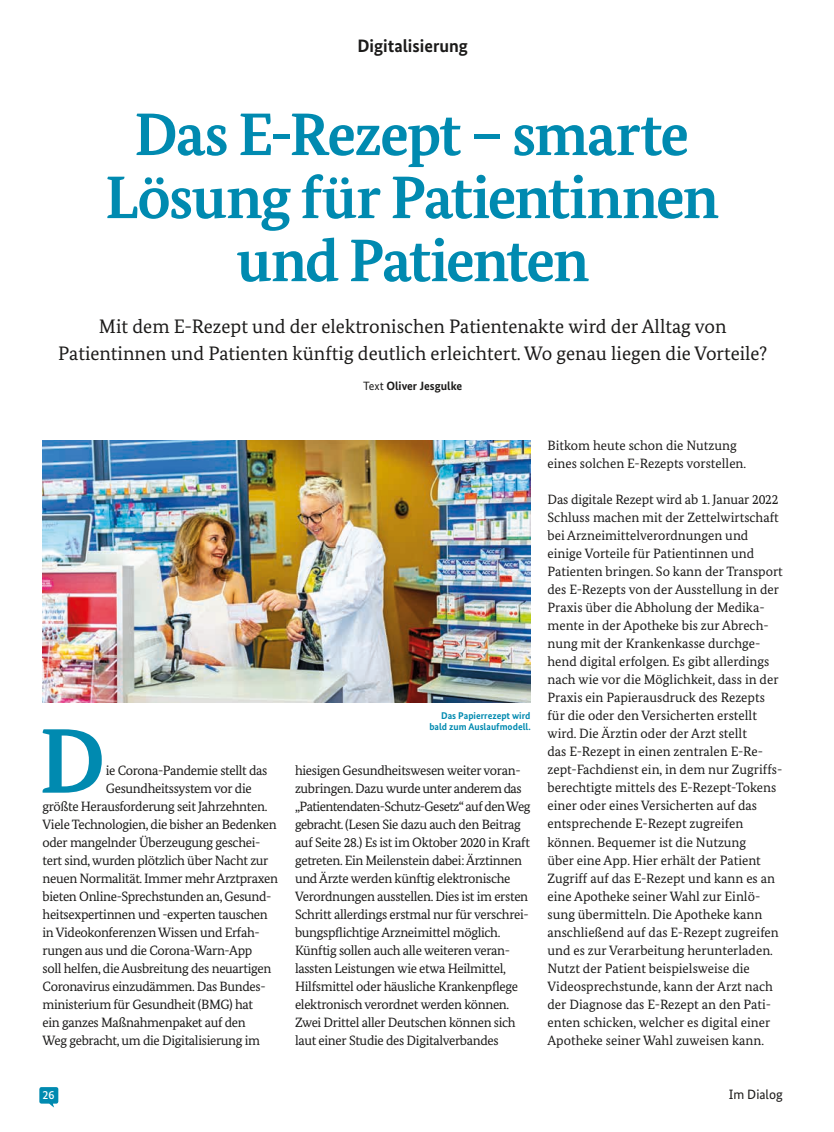
<style>
.page{position:relative;width:834px;height:1132px;background:#fff}
.page>*{position:absolute;margin:0;border:0;box-sizing:border-box;transform-origin:0 0}
.t1{font:700 91.8px "Bundes Serif";color:#008ab0}
.t2{font:700 60px/63px "Bundes Serif";letter-spacing:-.03em;color:#008ab0;text-align:center}
.t3{font:19.5px/27px "Bundes Serif";color:#1b1a19;text-align:center}
.t4{font:700 18px "Bundes Sans";color:#1b1a19}
.t5{font:13.5px/18px "Bundes Serif";letter-spacing:-.025em;color:#1b1a19}
.t6{font:13.5px/18px "Bundes Serif";color:#1b1a19}
.t7{font:13.5px "Bundes Sans";color:#1b1a19}
.t8{font:700 12px "Bundes Sans";color:#1b1a19}
.t9{font:500 12px "Bundes Sans";color:#fff}
.t10{font:700 9.75px/11.7px "Bundes Sans";color:#008ab0;text-align:right}
.s1{font-weight:400}
</style>
<div class="page">
<img style="left:43px;top:440px;width:487px;height:262px">
<svg style="left:39px;top:1087px;width:19px;height:20px"></svg>
<h2 class="t4" style="left:357px;top:35px;width:112px">Digitalisierung</h2>
<h2 class="t2" style="left:105px;top:102px;width:615px">Das E-Rezept – smarte<br>Lösung für Patientinnen und Patienten</h2>
<p class="t3" style="left:58px;top:312px;width:710px">Mit dem E-Rezept und der elektronischen Patientenakte wird der Alltag von<br>Patientinnen und Patienten künftig deutlich erleichtert. Wo genau liegen die Vorteile?</p>
<p class="t8" style="left:363px;top:378px;width:101px"><span class="s1">Text</span> Oliver Jesgulke</p>
<p class="t6" style="left:547px;top:436px;width:200px">Bitkom heute schon die Nutzung eines solchen E-Rezepts vorstellen.</p>
<p class="t6" style="left:547px;top:490px;width:237px">Das digitale Rezept wird ab 1. Januar 2022<br>Schluss machen mit der Zettelwirtschaft bei Arzneimittelverordnungen und einige Vorteile für Patientinnen und Patienten bringen. So kann der Transport des E-Rezepts von der Ausstellung in der</p>
<p class="t1" style="left:39px;top:705px;width:68px">D</p>
<p class="t5" style="left:106px;top:760px;width:163px">ie Corona-Pandemie stellt das</p>
<p class="t5" style="left:106px;top:778px;width:147px">Gesundheitssystem vor die</p>
<p class="t5" style="left:43px;top:796px;width:226px">größte Herausforderung seit Jahrzehnten.</p>
<p class="t5" style="left:43px;top:814px;width:236px">Viele Technologien, die bisher an Bedenken</p>
<p class="t5" style="left:43px;top:850px;width:237px">tert sind, wurden plötzlich über Nacht zur neuen Normalität. Immer mehr Arztpraxen</p>
<p class="t5" style="left:43px;top:904px;width:227px">heitsexpertinnen und -experten tauschen</p>
<p class="t5" style="left:43px;top:940px;width:230px">rungen aus und die Corona-Warn-App soll helfen, die Ausbreitung des neuartigen</p>
<p class="t5" style="left:43px;top:994px;width:219px">ministerium für Gesundheit (BMG) hat ein ganzes Maßnahmenpaket auf den<br>Weg gebracht, um die Digitalisierung im</p>
<p class="t5" style="left:43px;top:832px;width:219px">oder mangelnder Überzeugung geschei-</p>
<p class="t5" style="left:43px;top:886px;width:230px">bieten Online-Sprechstunden an, Gesund-</p>
<p class="t5" style="left:43px;top:922px;width:219px">in Videokonferenzen Wissen und Erfah-</p>
<p class="t5" style="left:43px;top:976px;width:225px">Coronavirus einzudämmen. Das Bundes-</p>
<p class="t10" style="left:429px;top:709px;width:103px">Das Papierrezept wird bald zum Auslaufmodell.</p>
<p class="t5" style="left:295px;top:760px;width:227px">hiesigen Gesundheitswesen weiter voran-</p>
<p class="t5" style="left:295px;top:778px;width:237px">zubringen. Dazu wurde unter anderem das „Patientendaten-Schutz-Gesetz“ auf den Weg gebracht. (Lesen Sie dazu auch den Beitrag auf Seite 28.) Es ist im Oktober 2020 in Kraft getreten. Ein Meilenstein dabei: Ärztinnen und Ärzte werden künftig elektronische Verordnungen ausstellen. Dies ist im ersten</p>
<p class="t5" style="left:295px;top:922px;width:207px">bungspflichtige Arzneimittel möglich.</p>
<p class="t5" style="left:295px;top:958px;width:224px">lassten Leistungen wie etwa Heilmittel, Hilfsmittel oder häusliche Krankenpflege elektronisch verordnet werden können.<br>Zwei Drittel aller Deutschen können sich laut einer Studie des Digitalverbandes</p>
<p class="t5" style="left:295px;top:904px;width:235px">Schritt allerdings erstmal nur für verschrei-</p>
<p class="t5" style="left:295px;top:940px;width:216px">Künftig sollen auch alle weiteren veran-</p>
<p class="t6" style="left:547px;top:598px;width:223px">Praxis über die Abholung der Medika&shy;mente in der Apotheke bis zur Abrech&shy;nung mit der Krankenkasse durchge-</p>
<p class="t6" style="left:547px;top:652px;width:232px">hend digital erfolgen. Es gibt allerdings nach wie vor die Möglichkeit, dass in der Praxis ein Papierausdruck des Rezepts für die oder den Versicherten erstellt wird. Die Ärztin oder der Arzt stellt</p>
<p class="t6" style="left:547px;top:742px;width:236px">das E-Rezept in einen zentralen E-Re&shy;zept-Fachdienst ein, in dem nur Zugriffs-</p>
<p class="t6" style="left:547px;top:778px;width:230px">berechtigte mittels des E-Rezept-Tokens einer oder eines Versicherten auf das entsprechende E-Rezept zugreifen können. Bequemer ist die Nutzung<br>über eine App. Hier erhält der Patient Zugriff auf das E-Rezept und kann es an</p>
<p class="t6" style="left:547px;top:904px;width:233px">sung übermitteln. Die Apotheke kann anschließend auf das E-Rezept zugreifen und es zur Verarbeitung herunterladen.<br>Nutzt der Patient beispielsweise die Videosprechstunde, kann der Arzt nach</p>
<p class="t6" style="left:547px;top:1012px;width:224px">enten schicken, welcher es digital einer<br>Apotheke seiner Wahl zuweisen kann.</p>
<p class="t6" style="left:547px;top:886px;width:214px">eine Apotheke seiner Wahl zur Einlö-</p>
<p class="t6" style="left:547px;top:994px;width:225px">der Diagnose das E-Rezept an den Pati-</p>
<p class="t9" style="left:43px;top:1086px;width:13px">26</p>
<p class="t7" style="left:728px;top:1085px;width:56px">Im Dialog</p>
</div>
